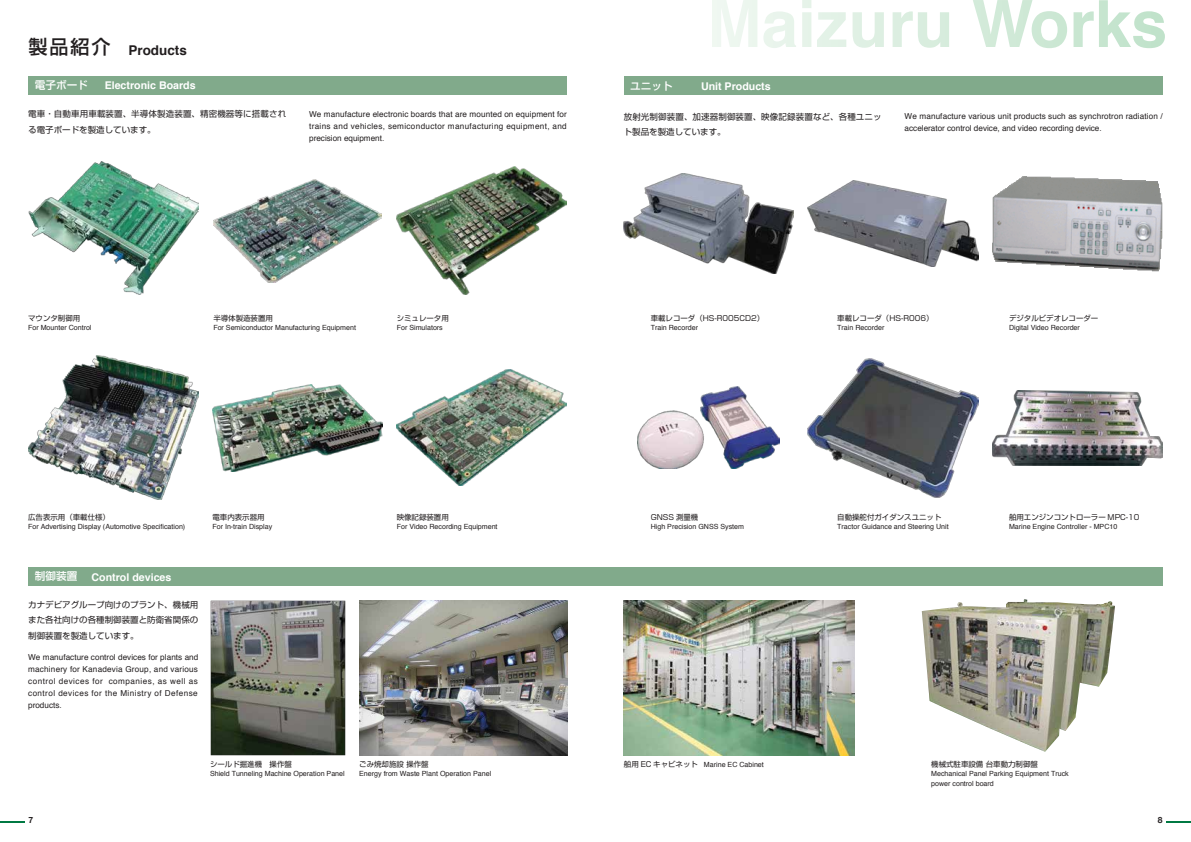
<style>
.page{position:relative;width:1191px;height:842px;background:#fff}
.page>*{position:absolute;margin:0;border:0;box-sizing:border-box;transform-origin:0 0}
.t1{font:700 13.5px "Helvetica";color:#221e1f}
.t2{font:700 10.6px "Helvetica";color:#fff}
.t3{font:500 10.6px "Shin Go Pro";color:#fff}
.t4{font:8.5px/15.9px "Shin Go Pro";color:#221e1f}
.t5{font:700 8.5px "Helvetica Neue";color:#221e1f}
.t6{font:8.1px/12px "Helvetica";letter-spacing:.015em;color:#221e1f;text-align:justify}
.t7{font:7.4px "Shin Go Pro";color:#221e1f}
.t8{font:7.1px/9.2px "Helvetica";color:#221e1f}
.s1{font-family:"Shin Go Pro";font-weight:500;font-size:19.1px}
.s2{font-family:"Shin Go Pro";font-size:7.4px}
</style>
<div class="page">
<svg style="left:712px;top:0;width:45px;height:47px"></svg>
<svg style="left:763px;top:11px;width:33px;height:37px"></svg>
<svg style="left:802px;top:0;width:9px;height:47px"></svg>
<svg style="left:817px;top:12px;width:29px;height:35px"></svg>
<svg style="left:852px;top:12px;width:32px;height:36px"></svg>
<svg style="left:892px;top:11px;width:20px;height:36px"></svg>
<svg style="left:918px;top:12px;width:31px;height:36px"></svg>
<svg style="left:973px;top:0;width:94px;height:48px"></svg>
<svg style="left:1073px;top:11px;width:20px;height:36px"></svg>
<svg style="left:1099px;top:0;width:65px;height:48px"></svg>
<hr style="left:0;top:821px;width:25px;height:2px;background:#007943">
<hr style="left:1166px;top:821px;width:25px;height:2px;background:#007943">
<div style="left:28px;top:76px;width:539px;height:18px;background:#81aa8b"></div>
<div style="left:623px;top:76px;width:539px;height:18px;background:#81aa8b"></div>
<div style="left:28px;top:568px;width:1134px;height:18px;background:#81aa8b"></div>
<img style="left:210px;top:600px;width:135px;height:156px">
<img style="left:359px;top:600px;width:208px;height:156px">
<img style="left:624px;top:600px;width:231px;height:156px">
<img style="left:213px;top:179px;width:169px;height:103px">
<img style="left:397px;top:166px;width:170px;height:129px">
<img style="left:28px;top:356px;width:170px;height:144px">
<img style="left:212px;top:385px;width:170px;height:86px">
<img style="left:397px;top:370px;width:170px;height:116px">
<img style="left:992px;top:176px;width:170px;height:95px">
<img style="left:638px;top:387px;width:141px;height:82px">
<img style="left:992px;top:391px;width:170px;height:74px">
<img style="left:28px;top:161px;width:170px;height:134px">
<img style="left:623px;top:174px;width:170px;height:100px">
<img style="left:808px;top:181px;width:170px;height:86px">
<img style="left:808px;top:358px;width:170px;height:139px">
<img style="left:921px;top:599px;width:194px;height:153px">
<h1 class="t1" style="left:28px;top:40px;width:160px"><span class="s1">製品紹介</span> Products</h1>
<h2 class="t3" style="left:35px;top:76px;width:55px">電子ボード</h2>
<h2 class="t2" style="left:105px;top:77px;width:92px">Electronic Boards</h2>
<h2 class="t3" style="left:630px;top:77px;width:44px">ユニット</h2>
<h2 class="t2" style="left:701px;top:78px;width:71px">Unit Products</h2>
<p class="t4" style="left:28px;top:105px;width:259px">電車・自動車用車載装置、半導体製造装置、精密機器等に搭載される電子ボードを製造しています。</p>
<p class="t4" style="left:623px;top:107px;width:259px">放射光制御装置、加速器制御装置、映像記録装置など、各種ユニット製品を製造しています。</p>
<p class="t6" style="left:309px;top:108px;width:259px">We manufacture electronic boards that are mounted on equipment for trains and vehicles, semiconductor manufacturing equipment, and precision equipment.</p>
<p class="t6" style="left:904px;top:111px;width:259px">We manufacture various unit products such as synchrotron radiation / accelerator control device, and video recording device.</p>
<p class="t7" style="left:28px;top:312px;width:54px">マウンタ制御用</p>
<p class="t8" style="left:28px;top:323px;width:65px">For Mounter Control</p>
<p class="t7" style="left:213px;top:312px;width:61px">半導体製造装置用</p>
<p class="t8" style="left:213px;top:323px;width:144px">For Semiconductor Manufacturing Equipment</p>
<p class="t7" style="left:397px;top:312px;width:54px">シミュレータ用</p>
<p class="t8" style="left:397px;top:323px;width:48px">For Simulators</p>
<p class="t7" style="left:28px;top:511px;width:83px">広告表示用（車載仕様）</p>
<p class="t8" style="left:28px;top:522px;width:159px">For Advertising Display (Automotive Specification)</p>
<p class="t7" style="left:212px;top:511px;width:54px">電車内表示器用</p>
<p class="t8" style="left:212px;top:522px;width:61px">For In-train Display</p>
<h2 class="t3" style="left:35px;top:568px;width:44px">制御装置</h2>
<h2 class="t2" style="left:92px;top:569px;width:81px">Control devices</h2>
<p class="t4" style="left:28px;top:595px;width:172px;text-align:justify">カナデビアグループ向けのプラント、機械用また各社向けの各種制御装置と防衛省関係の制御装置を製造しています。</p>
<p class="t6" style="left:28px;top:651px;width:172px">We manufacture control devices for plants and machinery for Kanadevia Group, and various control devices for companies, as well as control devices for the Ministry of Defense products.</p>
<p class="t7" style="left:397px;top:511px;width:54px">映像記録装置用</p>
<p class="t8" style="left:397px;top:522px;width:102px">For Video Recording Equipment</p>
<p class="t7" style="left:210px;top:758px;width:83px">シールド掘進機　操作盤</p>
<p class="t8" style="left:210px;top:769px;width:136px">Shield Tunneling Machine Operation Panel</p>
<p class="t7" style="left:359px;top:758px;width:71px">ごみ焼却施設 操作盤</p>
<p class="t8" style="left:359px;top:769px;width:133px">Energy from Waste Plant Operation Panel</p>
<p class="t7" style="left:651px;top:312px;width:115px">車載レコーダ（HS-R005CD2）</p>
<p class="t8" style="left:651px;top:323px;width:49px">Train Recorder</p>
<p class="t7" style="left:651px;top:511px;width:49px">GNSS 測量機</p>
<p class="t8" style="left:651px;top:522px;width:95px">High Precision GNSS System</p>
<p class="t7" style="left:837px;top:312px;width:98px">車載レコーダ（HS-R006）</p>
<p class="t8" style="left:837px;top:323px;width:49px">Train Recorder</p>
<p class="t7" style="left:1009px;top:312px;width:91px">デジタルビデオレコーダー</p>
<p class="t8" style="left:1009px;top:323px;width:72px">Digital Video Recorder</p>
<p class="t7" style="left:837px;top:511px;width:106px">自動操舵付ガイダンスユニット</p>
<p class="t8" style="left:837px;top:522px;width:113px">Tractor Guidance and Steering Unit</p>
<p class="t7" style="left:1009px;top:511px;width:132px">舶用エンジンコントローラー MPC-10</p>
<p class="t8" style="left:1009px;top:522px;width:110px">Marine Engine Controller - MPC10</p>
<p class="t8" style="left:624px;top:760px;width:141px"><span class="s2">舶用 EC キャビネット</span> Marine EC Cabinet</p>
<p class="t7" style="left:931px;top:758px;width:108px">機械式駐車設備 台車動力制御盤</p>
<p class="t8" style="left:931px;top:769px;width:139px">Mechanical Panel Parking Equipment Truck power control board</p>
<p class="t5" style="left:28px;top:813px;width:6px">7</p>
<p class="t5" style="left:1157px;top:813px;width:6px">8</p>
</div>
